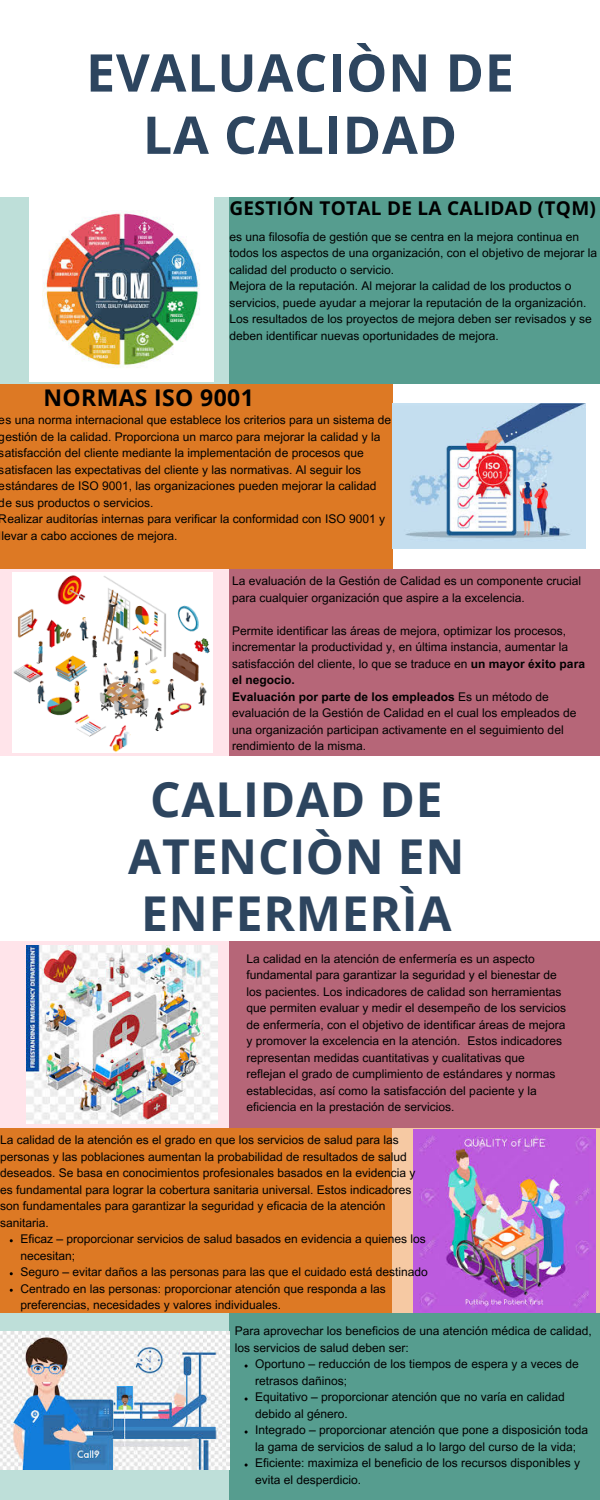
<style>
.page{position:relative;width:600px;height:1500px;background:#fff}
.page>*{position:absolute;margin:0;border:0;box-sizing:border-box;transform-origin:0 0}
.t1{font:700 52px/62.2px "Open Sans";letter-spacing:.015em;color:#2d455f;text-align:center}
.t2{font:700 48px/57px "Open Sans";letter-spacing:.015em;color:#2d455f;text-align:center}
.t3{font:700 23px "Open Sans";letter-spacing:.015em;color:#000}
.t4{font:700 19px "Open Sans";letter-spacing:.015em;color:#000}
.t5{font:12px/16.5px "Arial MT Pro";color:#000}
.s1{font-weight:700}
</style>
<div class="page">
<div style="left:0;top:383px;width:392px;height:186px;background:#dd7924"></div>
<div style="left:0;top:1128px;width:392px;height:186px;background:#dd7924"></div>
<div style="left:0;top:569px;width:230px;height:186px;background:#ffe4ea"></div>
<div style="left:0;top:197px;width:230px;height:186px;background:#bedfd9"></div>
<div style="left:0;top:942px;width:230px;height:186px;background:#ffe4ea"></div>
<div style="left:0;top:1314px;width:230px;height:186px;background:#bedfd9"></div>
<div style="left:392px;top:1128px;width:208px;height:186px;background:#f6c9a3"></div>
<div style="left:230px;top:569px;width:370px;height:186px;background:#b66678"></div>
<div style="left:230px;top:197px;width:370px;height:186px;background:#569d8f"></div>
<div style="left:230px;top:942px;width:370px;height:186px;background:#b66678"></div>
<div style="left:230px;top:1314px;width:370px;height:186px;background:#569d8f"></div>
<img style="left:30px;top:197px;width:184px;height:184px">
<img style="left:392px;top:404px;width:194px;height:145px">
<img style="left:13px;top:572px;width:200px;height:180px">
<img style="left:26px;top:945px;width:191px;height:179px">
<img style="left:413px;top:1130px;width:183px;height:182px">
<img style="left:0;top:1332px;width:230px;height:138px">
<p class="t1" style="left:86px;top:40px;width:429px">EVALUACIÒN DE<br>LA CALIDAD</p>
<h1 class="t4" style="left:230px;top:195px;width:368px">GESTIÓN TOTAL DE LA CALIDAD (TQM)</h1>
<p class="t5" style="left:230px;top:230px;width:369px">es una filosofía de gestión que se centra en la mejora continua en todos los aspectos de una organización, con el objetivo de mejorar la calidad del producto o servicio.</p>
<h3 class="t5" style="left:230px;top:279px;width:358px">Mejora de la reputación. Al mejorar la calidad de los productos o servicios, puede ayudar a mejorar la reputación de la organización.</h3>
<p class="t5" style="left:230px;top:312px;width:364px">Los resultados de los proyectos de mejora deben ser revisados y se deben identificar nuevas oportunidades de mejora.</p>
<p class="t3" style="left:44px;top:381px;width:212px">NORMAS ISO 9001</p>
<p class="t5" style="left:-1px;top:413px;width:394px">es una norma internacional que establece los criterios para un sistema de gestión de la calidad. Proporciona un marco para mejorar la calidad y la satisfacción del cliente mediante la implementación de procesos que satisfacen las expectativas del cliente y las normativas. Al seguir los estándares de ISO 9001, las organizaciones pueden mejorar la calidad de sus productos o servicios.</p>
<h2 class="t5" style="left:-1px;top:512px;width:388px">Realizar auditorías internas para verificar la conformidad con ISO 9001 y llevar a cabo acciones de mejora.</h2>
<p class="t5" style="left:232px;top:574px;width:350px">La evaluación de la Gestión de Calidad es un componente crucial para cualquier organización que aspire a la excelencia.</p>
<p class="t5" style="left:232px;top:624px;width:354px">Permite identificar las áreas de mejora, optimizar los procesos, incrementar la productividad y, en última instancia, aumentar la satisfacción del cliente, lo que se traduce en <span class="s1">un mayor éxito para el negocio.</span></p>
<p class="t5" style="left:232px;top:690px;width:346px"><span class="s1">Evaluación por parte de los empleados</span> Es un método de evaluación de la Gestión de Calidad en el cual los empleados de una organización participan activamente en el seguimiento del rendimiento de la misma.</p>
<p class="t2" style="left:128px;top:770px;width:338px">CALIDAD DE<br>ATENCIÒN EN<br>ENFERMERÌA</p>
<p class="t5" style="left:247px;top:952px;width:321px">La calidad en la atención de enfermería es un aspecto fundamental para garantizar la seguridad y el bienestar de los pacientes. Los indicadores de calidad son herramientas que permiten evaluar y medir el desempeño de los servicios de enfermería, con el objetivo de identificar áreas de mejora y promover la excelencia en la atención. Estos indicadores representan medidas cuantitativas y cualitativas que reflejan el grado de cumplimiento de estándares y normas establecidas, así como la satisfacción del paciente y la eficiencia en la prestación de servicios.</p>
<p class="t5" style="left:0;top:1133px;width:417px">La calidad de la atención es el grado en que los servicios de salud para las personas y las poblaciones aumentan la probabilidad de resultados de salud deseados. Se basa en conocimientos profesionales basados en la evidencia y es fundamental para lograr la cobertura sanitaria universal. Estos indicadores son fundamentales para garantizar la seguridad y eficacia de la atención sanitaria.</p>
<p class="t5" style="left:20px;top:1232px;width:407px">Eficaz – proporcionar servicios de salud basados en evidencia a quienes los necesitan;</p>
<p class="t5" style="left:20px;top:1265px;width:409px">Seguro – evitar daños a las personas para las que el cuidado está destinado</p>
<p class="t5" style="left:20px;top:1282px;width:367px">Centrado en las personas: proporcionar atención que responda a las preferencias, necesidades y valores individuales.</p>
<h1 class="t5" style="left:235px;top:1324px;width:358px">Para aprovechar los beneficios de una atención médica de calidad, los servicios de salud deben ser:</h1>
<p class="t5" style="left:255px;top:1357px;width:325px">Oportuno – reducción de los tiempos de espera y a veces de retrasos dañinos;</p>
<p class="t5" style="left:255px;top:1390px;width:311px">Equitativo – proporcionar atención que no varía en calidad debido al género.</p>
<p class="t5" style="left:255px;top:1423px;width:334px">Integrado – proporcionar atención que pone a disposición toda la gama de servicios de salud a lo largo del curso de la vida;</p>
<p class="t5" style="left:255px;top:1456px;width:326px">Eficiente: maximiza el beneficio de los recursos disponibles y evita el desperdicio.</p>
</div>
